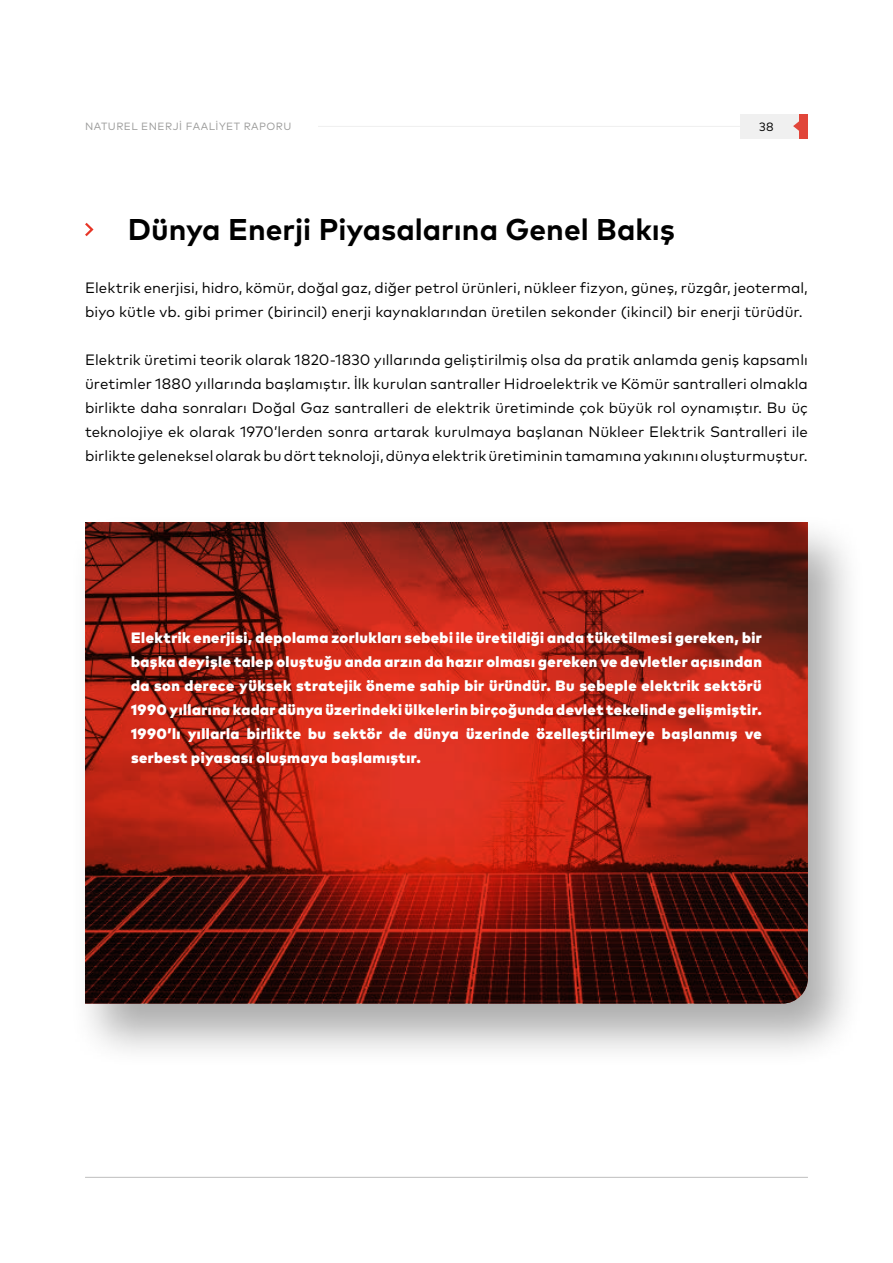
<style>
.page{position:relative;width:893px;height:1263px;background:#fff}
.page>*{position:absolute;margin:0;border:0;box-sizing:border-box;transform-origin:0 0}
.t1{font:700 30px "Mark Pro";color:#000}
.t2{font:15px/24px "Mark Pro";letter-spacing:.005em;color:#000}
.t3{font:900 15px/24px "Mark Pro";letter-spacing:.03em;color:#fff;text-align:justify}
.t4{font:12px "Mark Pro";color:#000}
.t5{font:10.5px "Mark Pro";letter-spacing:.045em;color:#9b9b9a}
</style>
<div class="page">
<hr style="left:85px;top:1177px;width:723px;height:1px;background:#c6c6c6">
<hr style="left:318px;top:126px;width:454px;height:1px;background:#f0f0f0">
<div style="left:740px;top:114px;width:59px;height:24px;background:#f0f0f0"></div>
<div style="left:799px;top:114px;width:9px;height:24px;background:#e1463a"></div>
<svg style="left:793px;top:121px;width:6px;height:10px"></svg>
<div style="left:68px;top:513px;width:798px;height:556px;background:#000;opacity:.33"></div>
<svg style="left:85px;top:223px;width:9px;height:13px"></svg>
<svg style="left:85px;top:522px;width:723px;height:481px"></svg>
<p class="t5" style="left:85px;top:118px;width:208px">NATUREL ENERJİ FAALİYET RAPORU</p>
<p class="t4" style="left:759px;top:118px;width:16px">38</p>
<h1 class="t1" style="left:128px;top:207px;width:549px">Dünya Enerji Piyasalarına Genel Bakış</h1>
<p class="t2" style="left:85px;top:274px;width:724px">Elektrik enerjisi, hidro, kömür, doğal gaz, diğer petrol ürünleri, nükleer fizyon, güneş, rüzgâr, jeotermal, biyo kütle vb. gibi primer (birincil) enerji kaynaklarından üretilen sekonder (ikincil) bir enerji türüdür.</p>
<p class="t2" style="left:85px;top:346px;width:724px;text-align:justify">Elektrik üretimi teorik olarak 1820-1830 yıllarında geliştirilmiş olsa da pratik anlamda geniş kapsamlı üretimler 1880 yıllarında başlamıştır. İlk kurulan santraller Hidroelektrik ve Kömür santralleri olmakla birlikte daha sonraları Doğal Gaz santralleri de elektrik üretiminde çok büyük rol oynamıştır. Bu üç teknolojiye ek olarak 1970’lerden sonra artarak kurulmaya başlanan Nükleer Elektrik Santralleri ile birlikte geleneksel olarak bu dört teknoloji, dünya elektrik üretiminin tamamına yakınını oluşturmuştur.</p>
<p class="t3" style="left:131px;top:625px;width:632px">Elektrik enerjisi, depolama zorlukları sebebi ile üretildiği anda tüketilmesi gereken, bir başka deyişle talep oluştuğu anda arzın da hazır olması gereken ve devletler açısından da son derece yüksek stratejik öneme sahip bir üründür. Bu sebeple elektrik sektörü 1990 yıllarına kadar dünya üzerindeki ülkelerin birçoğunda devlet tekelinde gelişmiştir.<br>1990’lı yıllarla birlikte bu sektör de dünya üzerinde özelleştirilmeye başlanmış ve serbest piyasası oluşmaya başlamıştır.</p>
</div>
